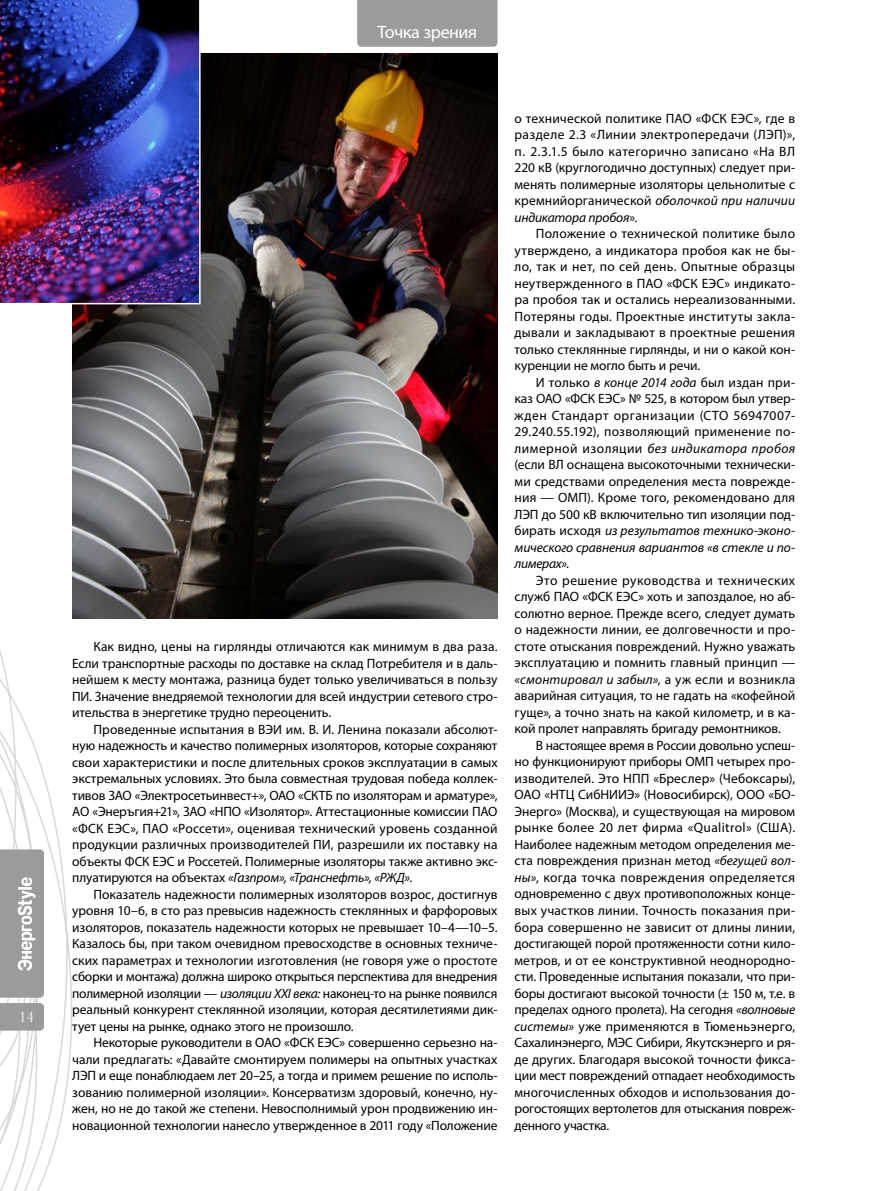
<style>
.page{position:relative;width:893px;height:1191px;background:#fff}
.page>*{position:absolute;margin:0;border:0;box-sizing:border-box;transform-origin:0 0}
.t1{font:18px "Myriad Pro";letter-spacing:-.025em;color:#fff}
.t2{font:15px "Simeiz Light C";color:#fff}
.t3{font:13.5px/16.5px "Myriad Pro";letter-spacing:-.01em;color:#000;text-align:justify}
.s1{font-style:italic}
</style>
<div class="page">
<svg style="left:0;top:618px;width:80px;height:573px"></svg>
<img style="left:72px;top:53px;width:425px;height:565px">
<div style="left:357px;top:0;width:140px;height:47px;background:#9b9b9b"></div>
<img style="left:0;top:0;width:201px;height:304px">
<svg style="left:0;top:1003px;width:44px;height:27px"></svg>
<svg style="left:0;top:849px;width:44px;height:148px"></svg>
<p class="t2" style="left:19px;top:1009px;width:16px">14</p>
<h1 class="t1" style="left:377px;top:21px;width:101px">Точка зрения</h1>
<p class="t3" style="left:72px;top:638px;width:427px;text-indent:21px">Как видно, цены на гирлянды отличаются как минимум в два раза.<br>Если транспортные расходы по доставке на склад Потребителя и в даль&shy;нейшем к месту монтажа, разница будет только увеличиваться в пользу ПИ. Значение внедряемой технологии для всей индустрии сетевого стро&shy;ительства в энергетике трудно переоценить.</p>
<p class="t3" style="left:72px;top:720px;width:427px;text-indent:21px">Проведенные испытания в ВЭИ им. В. И. Ленина показали абсолют&shy;ную надежность и качество полимерных изоляторов, которые сохраняют свои характеристики и после длительных сроков эксплуатации в самых экстремальных условиях. Это была совместная трудовая победа коллек&shy;тивов ЗАО «Электросетьинвест+», ОАО «СКТБ по изоляторам и арматуре», АО «Энеръгия+21», ЗАО «НПО «Изолятор». Аттестационные комиссии ПАО «ФСК ЕЭС», ПАО «Россети», оценивая технический уровень созданной продукции различных производителей ПИ, разрешили их поставку на объекты ФСК ЕЭС и Россетей. Полимерные изоляторы также активно экс&shy;плуатируются на объектах <span class="s1">«Газпром», «Транснефть», «РЖД»</span>.</p>
<p class="t3" style="left:72px;top:885px;width:427px;text-indent:21px">Показатель надежности полимерных изоляторов возрос, достигнув уровня 10–6, в сто раз превысив надежность стеклянных и фарфоровых изоляторов, показатель надежности которых не превышает 10–4—10–5.<br>Казалось бы, при таком очевидном превосходстве в основных техниче&shy;ских параметрах и технологии изготовления (не говоря уже о простоте сборки и монтажа) должна широко открыться перспектива для внедрения полимерной изоляции — <span class="s1">изоляции XXI века:</span> наконец-то на рынке появился реальный конкурент стеклянной изоляции, которая десятилетиями дик&shy;тует цены на рынке, однако этого не произошло.</p>
<p class="t3" style="left:72px;top:1034px;width:427px;text-indent:21px">Некоторые руководители в ОАО «ФСК ЕЭС» совершенно серьезно на&shy;чали предлагать: «Давайте смонтируем полимеры на опытных участках ЛЭП и еще понаблюдаем лет 20–25, а тогда и примем решение по исполь&shy;зованию полимерной изоляции». Консерватизм здоровый, конечно, ну&shy;жен, но не до такой же степени. Невосполнимый урон продвижению ин&shy;новационной технологии нанесло утвержденное в 2011 году «Положение</p>
<p class="t3" style="left:514px;top:110px;width:282px">о технической политике ПАО «ФСК ЕЭС», где в разделе 2.3 «Линии электропередачи (ЛЭП)», п. 2.3.1.5 было категорично записано «На ВЛ 220 кВ (круглогодично доступных) следует при&shy;менять полимерные изоляторы цельнолитые с кремнийорганической <span class="s1">оболочкой при наличии индикатора пробоя</span>».</p>
<p class="t3" style="left:514px;top:225px;width:282px;text-indent:21px">Положение о технической политике было утверждено, а индикатора пробоя как не бы&shy;ло, так и нет, по сей день. Опытные образцы неутвержденного в ПАО «ФСК ЕЭС» индикато&shy;ра пробоя так и остались нереализованными.<br>Потеряны годы. Проектные институты закла&shy;дывали и закладывают в проектные решения только стеклянные гирлянды, и ни о какой кон&shy;куренции не могло быть и речи.</p>
<p class="t3" style="left:515px;top:374px;width:282px;text-indent:21px">И только <span class="s1">в конце 2014 года</span> был издан при&shy;каз ОАО «ФСК ЕЭС» № 525, в котором был утвер&shy;жден Стандарт организации (СТО 56947007- 29.240.55.192), позволяющий применение по&shy;лимерной изоляции <span class="s1">без индикатора пробоя </span>(если ВЛ оснащена высокоточными технически&shy;ми средствами определения места поврежде&shy;ния — ОМП). Кроме того, рекомендовано для ЛЭП до 500 кВ включительно тип изоляции под&shy;бирать исходя <span class="s1">из результатов технико-эконо&shy;мического сравнения вариантов «в стекле и по&shy;лимерах»</span>.</p>
<p class="t3" style="left:515px;top:572px;width:282px;text-indent:21px">Это решение руководства и технических служб ПАО «ФСК ЕЭС» хоть и запоздалое, но аб&shy;солютно верное. Прежде всего, следует думать о надежности линии, ее долговечности и про&shy;стоте отыскания повреждений. Нужно уважать эксплуатацию и помнить главный принцип — <span class="s1">«смонтировал и забыл»</span>, а уж если и возникла аварийная ситуация, то не гадать на «кофейной гуще», а точно знать на какой километр, и в ка&shy;кой пролет направлять бригаду ремонтников.</p>
<p class="t3" style="left:515px;top:737px;width:282px;text-indent:21px">В настоящее время в России довольно успеш&shy;но функционируют приборы ОМП четырех про&shy;изводителей. Это НПП «Бреслер» (Чебоксары), ОАО «НТЦ СибНИИЭ» (Новосибирск), ООО «БО-Энерго» (Москва), и существующая на мировом рынке более 20 лет фирма «Qualitrol» (США).<br>Наиболее надежным методом определения ме&shy;ста повреждения признан метод <span class="s1">«бегущей вол&shy;ны»</span>, когда точка повреждения определяется одновременно с двух противоположных конце&shy;вых участков линии. Точность показания при&shy;бора совершенно не зависит от длины линии, достигающей порой протяженности сотни кило&shy;метров, и от ее конструктивной неоднородно&shy;сти. Проведенные испытания показали, что при&shy;боры достигают высокой точности (± 150 м, т.е. в пределах одного пролета). На сегодня <span class="s1">«волновые системы»</span> уже применяются в Тюменьэнерго, Сахалинэнерго, МЭС Сибири, Якутскэнерго и ря&shy;де других. Благодаря высокой точности фикса&shy;ции мест повреждений отпадает необходимость многочисленных обходов и использования до&shy;рогостоящих вертолетов для отыскания повреж&shy;денного участка.</p>
</div>
